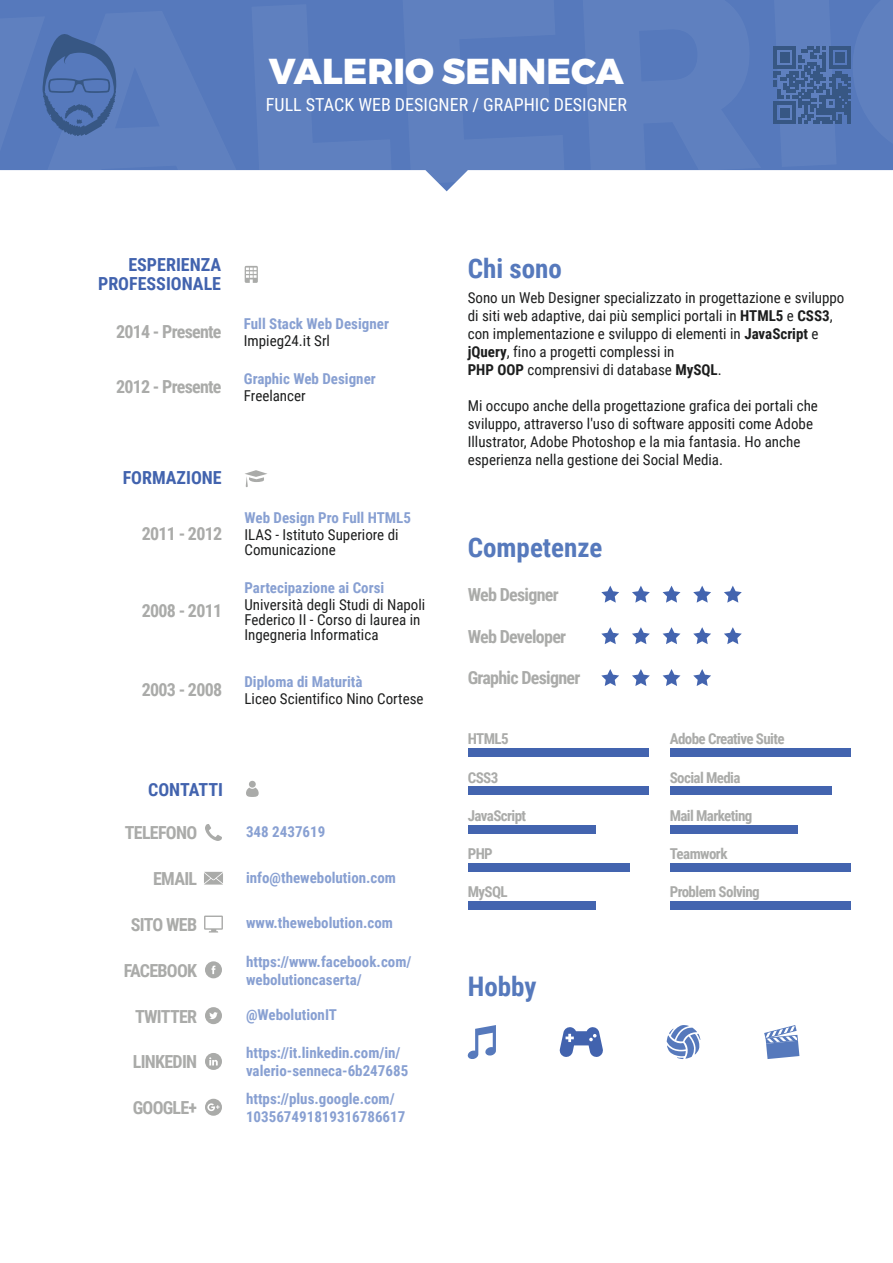
<style>
.page{position:relative;width:893px;height:1263px;background:#fff}
.page>*{position:absolute;margin:0;border:0;box-sizing:border-box;transform-origin:0 0}
.t1{font:800 36px "Montserrat";color:#fff}
.t2{font:700 27px "Roboto Condensed";color:#5679bc}
.t3{font:700 18px "Roboto Condensed";letter-spacing:-.04em;color:#aaaba9}
.t4{font:700 18px/19.2px "Roboto Condensed";color:#4263ae;text-align:right}
.t5{font:18px "Roboto Condensed";color:#fff}
.t6{font:15px/18px "Roboto Condensed";color:#1d1e1e}
.t7{font:700 15px/18px "Roboto Condensed";color:#88a0d2}
.t8{font:700 15px "Roboto Condensed";letter-spacing:-.04em;color:#aaaba9}
.s1{font-weight:700}
</style>
<div class="page">
<svg style="left:0;top:0;width:893px;height:191px;fill:#5679bc"></svg>
<svg style="left:403px;top:0;width:162px;height:184px;background:#6686c2"></svg>
<svg style="left:582px;top:0;width:179px;height:176px;background:#6182c0"></svg>
<svg style="left:773px;top:0;width:120px;height:167px;background:#5475b2"></svg>
<svg style="left:0;top:4px;width:392px;height:187px;background:#6b89c2"></svg>
<svg style="left:245px;top:266px;width:13px;height:17px"></svg>
<svg style="left:245px;top:470px;width:22px;height:17px"></svg>
<div style="left:249px;top:781px;width:7px;height:7px;background:#aaaba9;border-radius:50%"></div>
<svg style="left:246px;top:787px;width:13px;height:10px"></svg>
<svg style="left:467px;top:1025px;width:29px;height:34px"></svg>
<svg style="left:559px;top:1027px;width:44px;height:30px"></svg>
<svg style="left:667px;top:1025px;width:33px;height:34px"></svg>
<svg style="left:764px;top:1025px;width:35px;height:34px"></svg>
<svg style="left:601px;top:586px;width:18px;height:17px"></svg>
<svg style="left:632px;top:586px;width:18px;height:17px"></svg>
<svg style="left:663px;top:586px;width:17px;height:17px"></svg>
<svg style="left:693px;top:586px;width:18px;height:17px"></svg>
<svg style="left:724px;top:586px;width:18px;height:17px"></svg>
<svg style="left:601px;top:669px;width:18px;height:17px"></svg>
<svg style="left:632px;top:669px;width:18px;height:17px"></svg>
<svg style="left:663px;top:669px;width:17px;height:17px"></svg>
<svg style="left:693px;top:669px;width:18px;height:17px"></svg>
<svg style="left:601px;top:627px;width:18px;height:17px"></svg>
<svg style="left:632px;top:627px;width:18px;height:17px"></svg>
<svg style="left:663px;top:627px;width:17px;height:17px"></svg>
<svg style="left:693px;top:627px;width:18px;height:17px"></svg>
<svg style="left:724px;top:627px;width:18px;height:17px"></svg>
<div style="left:468px;top:748px;width:180px;height:9px;background:#4364af"></div>
<div style="left:468px;top:786px;width:180px;height:9px;background:#4364af"></div>
<div style="left:468px;top:825px;width:127px;height:8px;background:#4364af"></div>
<div style="left:468px;top:901px;width:127px;height:8px;background:#4364af"></div>
<div style="left:468px;top:863px;width:161px;height:8px;background:#4364af"></div>
<div style="left:670px;top:748px;width:180px;height:9px;background:#4364af"></div>
<div style="left:670px;top:786px;width:161px;height:9px;background:#4364af"></div>
<div style="left:670px;top:825px;width:127px;height:8px;background:#4364af"></div>
<div style="left:670px;top:901px;width:180px;height:8px;background:#4364af"></div>
<div style="left:670px;top:863px;width:180px;height:8px;background:#4364af"></div>
<svg style="left:205px;top:824px;width:17px;height:17px"></svg>
<svg style="left:204px;top:872px;width:19px;height:12px"></svg>
<svg style="left:204px;top:915px;width:19px;height:18px"></svg>
<svg style="left:205px;top:961px;width:17px;height:17px"></svg>
<svg style="left:205px;top:1007px;width:17px;height:17px"></svg>
<svg style="left:205px;top:1053px;width:17px;height:17px"></svg>
<div style="left:205px;top:1099px;width:17px;height:17px;background:#aaaba9;border-radius:50%"></div>
<svg style="left:207px;top:1103px;width:13px;height:8px"></svg>
<h1 class="t1" style="left:269px;top:49px;width:356px">VALERIO SENNECA</h1>
<p class="t5" style="left:266px;top:92px;width:363px">FULL STACK WEB DESIGNER / GRAPHIC DESIGNER</p>
<p class="t4" style="left:98px;top:254px;width:125px">ESPERIENZA<br>PROFESSIONALE</p>
<p class="t3" style="left:116px;top:319px;width:107px">2014 - Presente</p>
<p class="t7" style="left:244px;top:314px;width:147px">Full Stack Web Designer</p>
<p class="t6" style="left:244px;top:331px;width:88px">Impieg24.it Srl</p>
<p class="t3" style="left:116px;top:374px;width:107px">2012 - Presente</p>
<p class="t7" style="left:244px;top:369px;width:133px">Graphic Web Designer</p>
<p class="t6" style="left:244px;top:386px;width:63px">Freelancer</p>
<p class="t4" style="left:123px;top:467px;width:101px">FORMAZIONE</p>
<p class="t3" style="left:142px;top:521px;width:82px">2011 - 2012</p>
<p class="t3" style="left:142px;top:598px;width:82px">2008 - 2011</p>
<p class="t7" style="left:244px;top:508px;width:168px">Web Design Pro Full HTML5</p>
<p class="t6" style="left:244px;top:526px;width:156px;line-height:15px">ILAS - Istituto Superiore di<br>Comunicazione</p>
<p class="t7" style="left:244px;top:578px;width:141px">Partecipazione ai Corsi</p>
<p class="t6" style="left:244px;top:596px;width:182px;line-height:15px">Università degli Studi di Napoli<br>Federico II - Corso di laurea in<br>Ingegneria Informatica</p>
<p class="t3" style="left:142px;top:677px;width:82px">2003 - 2008</p>
<p class="t7" style="left:244px;top:672px;width:120px">Diploma di Maturità</p>
<p class="t6" style="left:244px;top:689px;width:181px">Liceo Scientifico Nino Cortese</p>
<p class="t4" style="left:148px;top:779px;width:76px">CONTATTI</p>
<p class="t3" style="left:125px;top:820px;width:74px">TELEFONO</p>
<p class="t7" style="left:246px;top:822px;width:81px">348 2437619</p>
<p class="t3" style="left:153px;top:866px;width:46px">EMAIL</p>
<p class="t7" style="left:246px;top:868px;width:152px">info@thewebolution.com</p>
<p class="t3" style="left:131px;top:912px;width:68px">SITO WEB</p>
<p class="t7" style="left:246px;top:913px;width:148px">www.thewebolution.com</p>
<p class="t3" style="left:124px;top:958px;width:75px">FACEBOOK</p>
<p class="t3" style="left:135px;top:1003px;width:64px">TWITTER</p>
<p class="t3" style="left:133px;top:1049px;width:66px">LINKEDIN</p>
<p class="t7" style="left:246px;top:1089px;width:161px">https://plus.google.com/<br>103567491819316786617</p>
<p class="t7" style="left:246px;top:952px;width:167px">https://www.facebook.com/ webolutioncaserta/</p>
<p class="t7" style="left:246px;top:1005px;width:92px">@WebolutionIT</p>
<p class="t7" style="left:246px;top:1043px;width:164px">https://it.linkedin.com/in/ valerio-senneca-6b247685</p>
<p class="t3" style="left:133px;top:1095px;width:66px">GOOGLE+</p>
<h2 class="t2" style="left:468px;top:250px;width:96px">Chi sono</h2>
<p class="t6" style="left:468px;top:288px;width:378px">Sono un Web Designer specializzato in progettazione e sviluppo di siti web adaptive, dai più semplici portali in <span class="s1">HTML5</span> e <span class="s1">CSS3</span>, con implementazione e sviluppo di elementi in <span class="s1">JavaScript</span> e <span class="s1">jQuery</span>, fino a progetti complessi in<br><span class="s1">PHP OOP</span> comprensivi di database <span class="s1">MySQL</span>.</p>
<p class="t6" style="left:468px;top:396px;width:352px">Mi occupo anche della progettazione grafica dei portali che sviluppo, attraverso l'uso di software appositi come Adobe Illustrator, Adobe Photoshop e la mia fantasia. Ho anche esperienza nella gestione dei Social Media.</p>
<h2 class="t2" style="left:468px;top:528px;width:136px">Competenze</h2>
<p class="t3" style="left:468px;top:582px;width:92px">Web Designer</p>
<p class="t3" style="left:468px;top:624px;width:100px">Web Developer</p>
<p class="t3" style="left:468px;top:665px;width:114px">Graphic Designer</p>
<p class="t8" style="left:468px;top:728px;width:42px">HTML5</p>
<p class="t8" style="left:468px;top:767px;width:32px">CSS3</p>
<p class="t8" style="left:468px;top:805px;width:60px">JavaScript</p>
<p class="t8" style="left:468px;top:843px;width:27px">PHP</p>
<p class="t8" style="left:468px;top:881px;width:41px">MySQL</p>
<h2 class="t2" style="left:468px;top:968px;width:70px">Hobby</h2>
<p class="t8" style="left:670px;top:728px;width:116px">Adobe Creative Suite</p>
<p class="t8" style="left:670px;top:767px;width:72px">Social Media</p>
<p class="t8" style="left:670px;top:805px;width:84px">Mail Marketing</p>
<p class="t8" style="left:670px;top:843px;width:59px">Teamwork</p>
<p class="t8" style="left:670px;top:881px;width:92px">Problem Solving</p>
</div>
